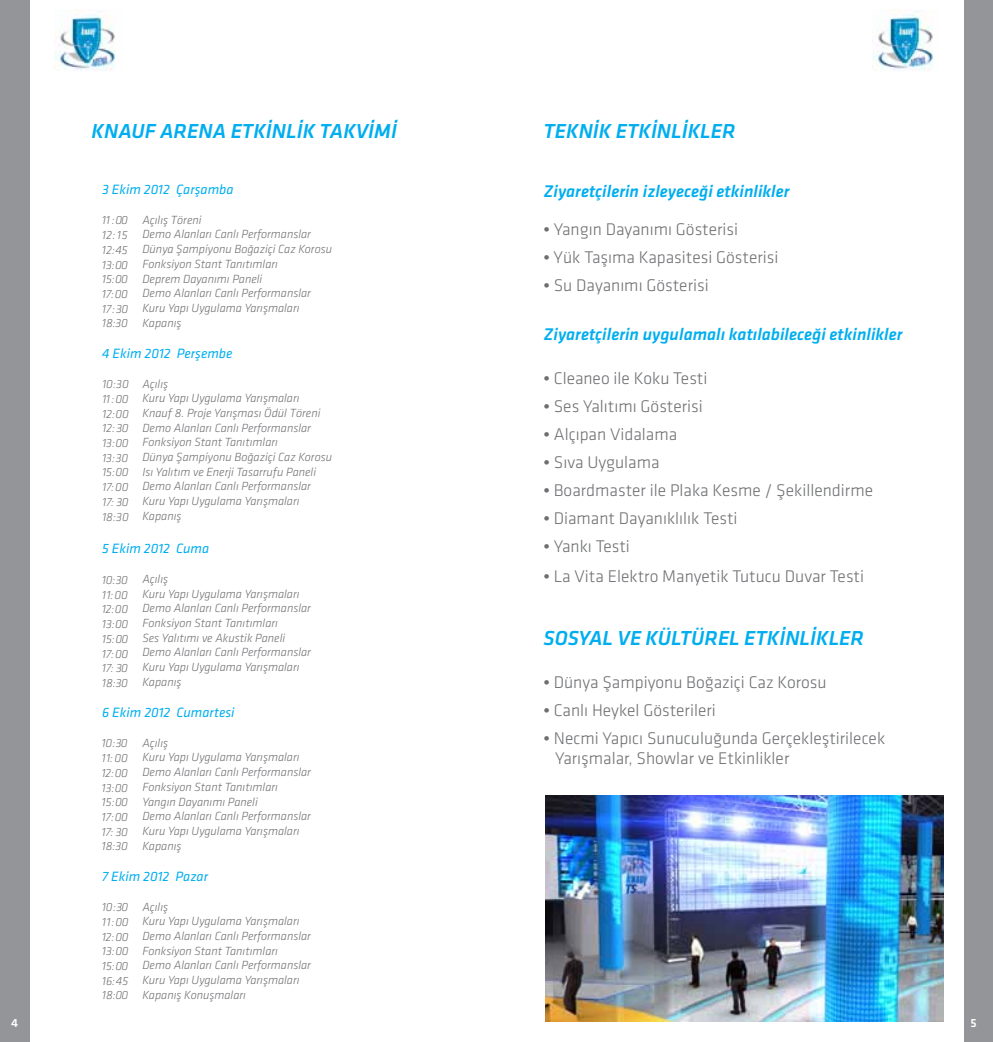
<style>
.page{position:relative;width:993px;height:1042px;background:#fff}
.page>*{position:absolute;margin:0;border:0;box-sizing:border-box;transform-origin:0 0}
.t1{font:italic 500 21px "Klavika";color:#00aeef}
.t2{font:300 17.5px/19.2px "Klavika";color:#6d6e71}
.t3{font:italic 500 17.5px "Klavika";color:#00aeef}
.t4{font:italic 14px "Klavika";color:#00aeef}
.t5{font:italic 300 12.25px/14.7px "Klavika";color:#6d6e71}
.t6{font:500 12.25px "Klavika";color:#fff}
.s1{font-weight:500}
</style>
<div class="page">
<div style="left:0;top:0;width:30px;height:1042px;background:#939598"></div>
<div style="left:964px;top:0;width:28px;height:1042px;background:#939598"></div>
<img style="left:55px;top:10px;width:60px;height:61px">
<img style="left:872px;top:10px;width:61px;height:61px">
<img style="left:545px;top:795px;width:398px;height:227px">
<h1 class="t1" style="left:92px;top:120px;width:307px">KNAUF ARENA ETKİNLİK TAKVİMİ</h1>
<h1 class="t1" style="left:543px;top:120px;width:194px">TEKNİK ETKİNLİKLER</h1>
<p class="t4" style="left:102px;top:182px;width:133px">3 Ekim 2012 Çarşamba</p>
<p class="t5" style="left:142px;top:212px;width:191px">Açılış Töreni<br>Demo Alanları Canlı Performanslar<br>Dünya Şampiyonu Boğaziçi Caz Korosu<br>Fonksiyon Stant Tanıtımları<br>Deprem Dayanımı Paneli<br>Demo Alanları Canlı Performanslar<br>Kuru Yapı Uygulama Yarışmaları<br>Kapanış</p>
<p class="t4" style="left:102px;top:346px;width:132px">4 Ekim 2012 Perşembe</p>
<p class="t5" style="left:142px;top:376px;width:191px">Açılış<br>Kuru Yapı Uygulama Yarışmaları<br>Knauf 8. Proje Yarışması Ödül Töreni<br>Demo Alanları Canlı Performanslar<br>Fonksiyon Stant Tanıtımları<br>Dünya Şampiyonu Boğaziçi Caz Korosu<br>Isı Yalıtım ve Enerji Tasarrufu Paneli<br>Demo Alanları Canlı Performanslar<br>Kuru Yapı Uygulama Yarışmaları<br>Kapanış</p>
<p class="t4" style="left:102px;top:541px;width:109px">5 Ekim 2012 Cuma</p>
<p class="t5" style="left:142px;top:572px;width:170px">Açılış<br>Kuru Yapı Uygulama Yarışmaları<br>Demo Alanları Canlı Performanslar<br>Fonksiyon Stant Tanıtımları<br>Ses Yalıtımı ve Akustik Paneli<br>Demo Alanları Canlı Performanslar<br>Kuru Yapı Uygulama Yarışmaları<br>Kapanış</p>
<p class="t4" style="left:102px;top:705px;width:134px">6 Ekim 2012 Cumartesi</p>
<p class="t5" style="left:142px;top:735px;width:170px">Açılış<br>Kuru Yapı Uygulama Yarışmaları<br>Demo Alanları Canlı Performanslar<br>Fonksiyon Stant Tanıtımları<br>Yangın Dayanımı Paneli<br>Demo Alanları Canlı Performanslar<br>Kuru Yapı Uygulama Yarışmaları<br>Kapanış</p>
<p class="t4" style="left:102px;top:869px;width:108px">7 Ekim 2012 Pazar</p>
<p class="t5" style="left:142px;top:899px;width:170px">Açılış<br>Kuru Yapı Uygulama Yarışmaları<br>Demo Alanları Canlı Performanslar<br>Fonksiyon Stant Tanıtımları<br>Demo Alanları Canlı Performanslar<br>Kuru Yapı Uygulama Yarışmaları<br>Kapanış Konuşmaları</p>
<p class="t5" style="left:102px;top:213px;width:28px;text-align:justify">11 :00<br>12:15<br>12:45<br>13:00<br>15:00<br>17:00<br>17:30<br>18:30</p>
<p class="t5" style="left:102px;top:377px;width:28px;text-align:justify">10:30<br>11:00<br>12:00<br>12:30<br>13:00<br>13:30<br>15:00<br>17:00<br>17: 30<br>18:30</p>
<p class="t5" style="left:102px;top:573px;width:28px;text-align:justify">10:30<br>11:00<br>12:00<br>13:00<br>15:00<br>17:00<br>17: 30<br>18:30</p>
<p class="t5" style="left:102px;top:736px;width:28px;text-align:justify">10:30<br>11:00<br>12:00<br>13:00<br>15:00<br>17:00<br>17: 30<br>18:30</p>
<p class="t5" style="left:102px;top:900px;width:28px;text-align:justify">10:30<br>11:00<br>12:00<br>13:00<br>15:00<br>16:45<br>18:00</p>
<h2 class="t3" style="left:543px;top:182px;width:247px">Ziyaretçilerin izleyeceği etkinlikler</h2>
<h2 class="t2" style="left:543px;top:220px;width:196px"><span class="s1">•</span> Yangın Dayanımı Gösterisi</h2>
<h2 class="t2" style="left:543px;top:248px;width:236px"><span class="s1">•</span> Yük Taşıma Kapasitesi Gösterisi</h2>
<h2 class="t2" style="left:543px;top:276px;width:167px"><span class="s1">•</span> Su Dayanımı Gösterisi</h2>
<h2 class="t3" style="left:543px;top:325px;width:360px">Ziyaretçilerin uygulamalı katılabileceği etkinlikler</h2>
<h2 class="t2" style="left:543px;top:369px;width:165px"><span class="s1">•</span> Cleaneo ile Koku Testi</h2>
<h2 class="t2" style="left:543px;top:397px;width:161px"><span class="s1">•</span> Ses Yalıtımı Gösterisi</h2>
<h2 class="t2" style="left:543px;top:425px;width:135px"><span class="s1">•</span> Alçıpan Vidalama</h2>
<h2 class="t2" style="left:543px;top:453px;width:118px"><span class="s1">•</span> Sıva Uygulama</h2>
<h2 class="t2" style="left:543px;top:481px;width:331px"><span class="s1">•</span> Boardmaster ile Plaka Kesme / Şekillendirme</h2>
<h2 class="t2" style="left:543px;top:509px;width:195px"><span class="s1">•</span> Diamant Dayanıklılık Testi</h2>
<h2 class="t2" style="left:543px;top:537px;width:88px"><span class="s1">•</span> Yankı Testi</h2>
<h2 class="t2" style="left:543px;top:567px;width:322px"><span class="s1">•</span> La Vita Elektro Manyetik Tutucu Duvar Testi</h2>
<h1 class="t1" style="left:543px;top:626px;width:322px">SOSYAL VE KÜLTÜREL ETKİNLİKLER</h1>
<h2 class="t2" style="left:543px;top:673px;width:284px"><span class="s1">•</span> Dünya Şampiyonu Boğaziçi Caz Korosu</h2>
<h2 class="t2" style="left:543px;top:701px;width:174px"><span class="s1">•</span> Canlı Heykel Gösterileri</h2>
<h2 class="t2" style="left:555px;top:729px;width:331px;text-indent:-12px"><span class="s1">•</span> Necmi Yapıcı Sunuculuğunda Gerçekleştirilecek<br>Yarışmalar, Showlar ve Etkinlikler</h2>
<p class="t6" style="left:11px;top:1016px;width:8px">4</p>
<p class="t6" style="left:970px;top:1016px;width:8px">5</p>
</div>
